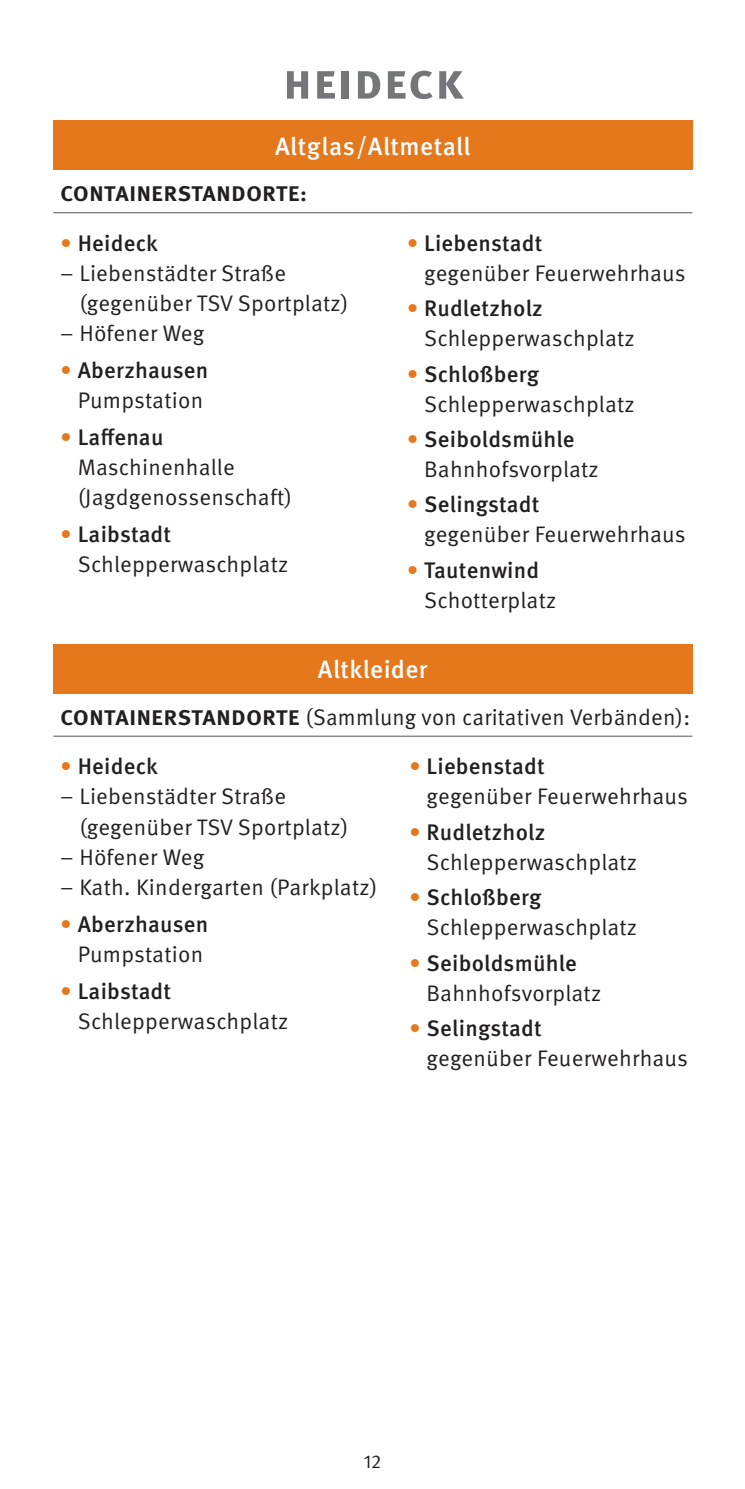
<style>
.page{position:relative;width:745px;height:1489px;background:#fff}
.page>*{position:absolute;margin:0;border:0;box-sizing:border-box;transform-origin:0 0}
.t1{font:700 50px "Meta OT";letter-spacing:.01em;color:#757679}
.Kategorie{font:500 25px "Meta OT";letter-spacing:.015em;color:#fff}
.t2{font:22.5px/30px "Meta OT";letter-spacing:.01em;color:#231f20}
.t3{font:500 22.5px/30px "Meta OT";letter-spacing:.01em;color:#231f20;text-align:center}
.t4{font:700 21.25px "Meta OT";letter-spacing:.03em;color:#231f20;scale:1.06 1}
.t5{font:18.75px "Meta OT";color:#231f20}
.s1{font-weight:400;color:#e5781d}
.s2{font-weight:400}
.s3{color:#e5781d}
.s4{font-weight:500}
.s5{font-weight:700;font-size:21.25px}
</style>
<div class="page">
<div style="left:53px;top:120px;width:639px;height:50px;background:#e5781d"></div>
<hr style="left:53px;top:212px;width:353px;height:1px;background:#757679">
<hr style="left:406px;top:212px;width:286px;height:1px;background:#757679">
<div style="left:53px;top:644px;width:639px;height:49px;background:#e5781d"></div>
<hr style="left:53px;top:735px;width:639px;height:1px;background:#757679">
<p class="t1" style="left:282px;top:50px;width:182px">heideck</p>
<p class="Kategorie" style="left:275px;top:131px;width:197px">Altglas/Altmetall</p>
<p class="t4" style="left:60px;top:180px;width:234px">CONTAINERSTANDORTE:</p>
<p class="t3" style="left:60px;top:228px;width:99px"><span class="s1">•</span> Heideck</p>
<p class="t2" style="left:79px;top:258px;width:270px;text-indent:-19px">– Liebenstädter Straße (gegenüber TSV Sportplatz)</p>
<p class="t2" style="left:60px;top:318px;width:145px">– Höfener Weg</p>
<p class="t3" style="left:60px;top:355px;width:149px"><span class="s1">•</span> Aberzhausen<br><span class="s2">Pumpstation</span></p>
<p class="t2" style="left:78px;top:422px;width:215px;text-indent:-17px"><span class="s3">•</span> <span class="s4">Laffenau<br></span>Maschinenhalle (Jagdgenossenschaft)</p>
<p class="t2" style="left:78px;top:520px;width:212px;text-indent:-17px"><span class="s3">•</span> <span class="s4">Laibstadt<br></span>Schlepperwaschplatz</p>
<p class="t2" style="left:424px;top:228px;width:263px;text-indent:-17px"><span class="s3">•</span> <span class="s4">Liebenstadt<br></span>gegenüber Feuerwehrhaus</p>
<p class="t2" style="left:424px;top:294px;width:212px;text-indent:-17px"><span class="s3">•</span> <span class="s4">Rudletzholz<br></span>Schlepperwaschplatz</p>
<p class="t2" style="left:424px;top:359px;width:212px;text-indent:-17px"><span class="s3">•</span> <span class="s4">Schloßberg<br></span>Schlepperwaschplatz</p>
<p class="t2" style="left:424px;top:424px;width:176px;text-indent:-17px"><span class="s3">•</span> <span class="s4">Seiboldsmühle<br></span>Bahnhofsvorplatz</p>
<p class="t2" style="left:424px;top:490px;width:263px;text-indent:-17px"><span class="s3">•</span> <span class="s4">Selingstadt<br></span>gegenüber Feuerwehrhaus</p>
<p class="t2" style="left:424px;top:555px;width:134px;text-indent:-17px"><span class="s3">•</span> <span class="s4">Tautenwind<br></span>Schotterplatz</p>
<p class="Kategorie" style="left:318px;top:654px;width:111px">Altkleider</p>
<p class="t2" style="left:60px;top:702px;width:631px"><span class="s5">CONTAINERSTANDORTE</span> (Sammlung von caritativen Verbänden):</p>
<p class="t3" style="left:60px;top:752px;width:99px"><span class="s1">•</span> Heideck</p>
<p class="t2" style="left:79px;top:782px;width:270px;text-indent:-19px">– Liebenstädter Straße (gegenüber TSV Sportplatz)</p>
<p class="t2" style="left:60px;top:842px;width:145px">– Höfener Weg</p>
<p class="t2" style="left:60px;top:872px;width:318px">– Kath. Kindergarten (Parkplatz)</p>
<p class="t3" style="left:60px;top:909px;width:149px"><span class="s1">•</span> Aberzhausen<br><span class="s2">Pumpstation</span></p>
<p class="t2" style="left:78px;top:976px;width:212px;text-indent:-17px"><span class="s3">•</span> <span class="s4">Laibstadt<br></span>Schlepperwaschplatz</p>
<p class="t2" style="left:426px;top:752px;width:263px;text-indent:-17px"><span class="s3">•</span> <span class="s4">Liebenstadt<br></span>gegenüber Feuerwehrhaus</p>
<p class="t2" style="left:426px;top:817px;width:212px;text-indent:-17px"><span class="s3">•</span> <span class="s4">Rudletzholz<br></span>Schlepperwaschplatz</p>
<p class="t2" style="left:426px;top:882px;width:212px;text-indent:-17px"><span class="s3">•</span> <span class="s4">Schloßberg<br></span>Schlepperwaschplatz</p>
<p class="t2" style="left:426px;top:947px;width:176px;text-indent:-17px"><span class="s3">•</span> <span class="s4">Seiboldsmühle<br></span>Bahnhofsvorplatz</p>
<p class="t2" style="left:426px;top:1013px;width:263px;text-indent:-17px"><span class="s3">•</span> <span class="s4">Selingstadt<br></span>gegenüber Feuerwehrhaus</p>
<p class="t5" style="left:363px;top:1449px;width:19px">12</p>
</div>
